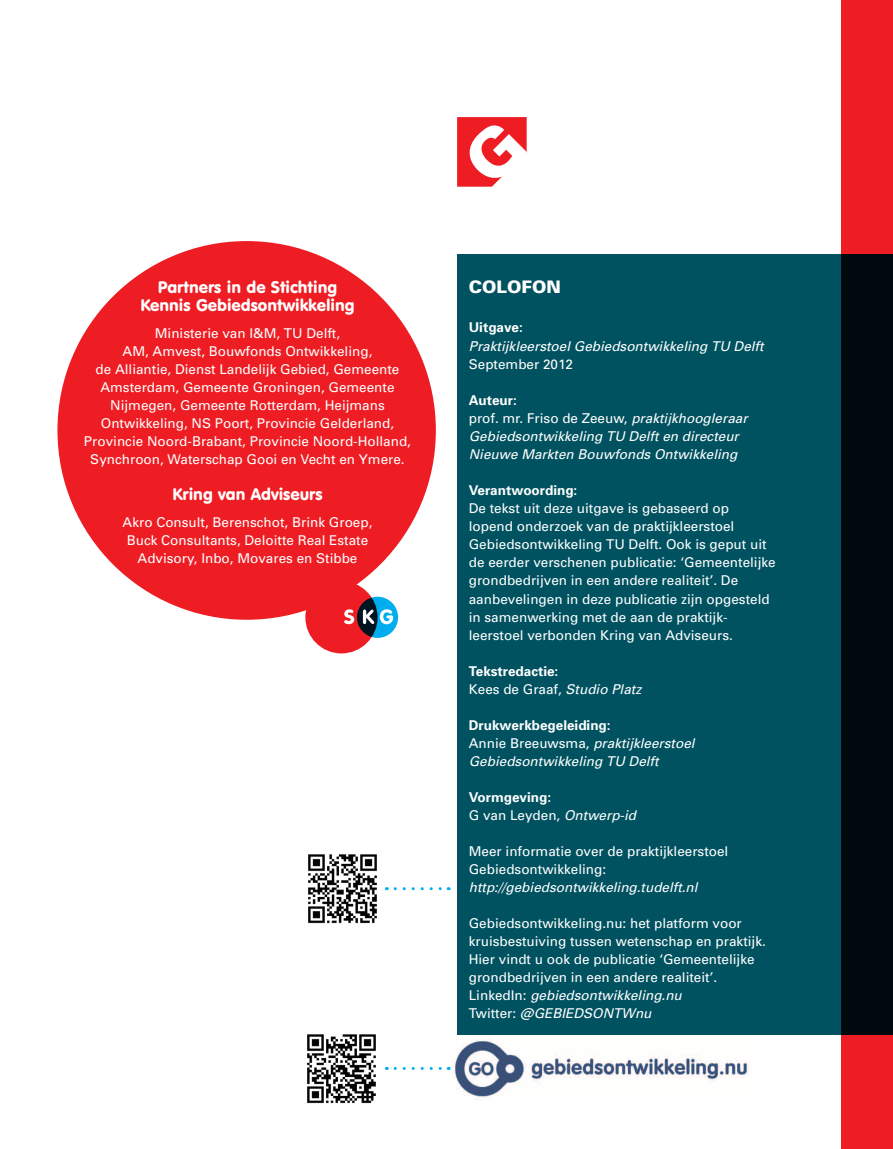
<style>
.page{position:relative;width:893px;height:1149px;background:#fff}
.page>*{position:absolute;margin:0;border:0;box-sizing:border-box;transform-origin:0 0}
._0_BROOD{font:900 17.25px "Univers";color:#fff}
.t1{font:16.5px "VAG Rounded BT";color:#fff}
._0_BROOD-2{font:13.5px/18px "Univers";color:#fff}
._0_BROOD-3{font:italic 13.5px/18px "Univers";color:#fff}
._0_BROOD-4{font:700 13.5px "Univers";color:#fff}
.s1{font-weight:700;font-style:normal}
.s2{font-style:normal}
.s3{font-style:italic}
</style>
<div class="page">
<div style="left:457px;top:254px;width:436px;height:780px;background:#005260"></div>
<svg style="left:842px;top:0;width:51px;height:1148px;background:#4c0f14"></svg>
<svg style="left:457px;top:117px;width:70px;height:70px"></svg>
<div style="left:305px;top:581px;width:73px;height:72px;background:#ee1d23;border-radius:50%"></div>
<svg style="left:357px;top:596px;width:41px;height:41px"></svg>
<svg style="left:344px;top:609px;width:49px;height:15px"></svg>
<div style="left:57px;top:241px;width:379px;height:378px;background:#ee1d23;border-radius:50%"></div>
<svg style="left:395px;top:887px;width:54px;height:2px"></svg>
<svg style="left:395px;top:1066px;width:54px;height:3px"></svg>
<img style="left:308px;top:1034px;width:68px;height:69px">
<img style="left:308px;top:854px;width:69px;height:69px">
<img style="left:453px;top:1038px;width:295px;height:60px">
<p class="t1" style="left:158px;top:276px;width:181px">Partners in de Stichting</p>
<p class="t1" style="left:140px;top:294px;width:216px">Kennis Gebiedsontwikkeling</p>
<p class="_0_BROOD-2" style="left:155px;top:324px;width:187px">Ministerie van I&amp;M, TU Delft,</p>
<p class="_0_BROOD-2" style="left:84px;top:342px;width:329px;text-align:center">AM, Amvest, Bouwfonds Ontwikkeling,<br>de Alliantie, Dienst Landelijk Gebied, Gemeente Amsterdam, Gemeente Groningen, Gemeente Nijmegen, Gemeente Rotterdam, Heijmans Ontwikkeling, NS Poort, Provincie Gelderland, Provincie Noord-Brabant, Provincie Noord-Holland, Synchroon, Waterschap Gooi en Vecht en Ymere.</p>
<p class="t1" style="left:172px;top:483px;width:152px">Kring van Adviseurs</p>
<p class="_0_BROOD-2" style="left:123px;top:513px;width:251px">Akro Consult, Berenschot, Brink Groep,</p>
<p class="_0_BROOD-2" style="left:127px;top:531px;width:243px">Buck Consultants, Deloitte Real Estate</p>
<p class="_0_BROOD-2" style="left:138px;top:549px;width:221px">Advisory, Inbo, Movares en Stibbe</p>
<p class="_0_BROOD" style="left:469px;top:276px;width:93px">COLOFON</p>
<p class="_0_BROOD-3" style="left:469px;top:317px;width:296px;line-height:19.5px"><span class="s1">Uitgave:<br></span>Praktijkleerstoel Gebiedsontwikkeling TU Delft</p>
<p class="_0_BROOD-2" style="left:469px;top:355px;width:106px">September 2012</p>
<p class="_0_BROOD-4" style="left:469px;top:392px;width:50px">Auteur:</p>
<p class="_0_BROOD-3" style="left:469px;top:409px;width:280px"><span class="s2">prof. mr. Friso de Zeeuw,</span> praktijkhoogleraar<br>Gebiedsontwikkeling TU Delft en directeur<br>Nieuwe Markten Bouwfonds Ontwikkeling</p>
<p class="_0_BROOD-4" style="left:469px;top:482px;width:110px">Verantwoording:</p>
<p class="_0_BROOD-2" style="left:469px;top:499px;width:308px">De tekst uit deze uitgave is gebaseerd op lopend onderzoek van de praktijkleerstoel Gebiedsontwikkeling TU Delft. Ook is geput uit de eerder verschenen publicatie: ‘Gemeentelijke grondbedrijven in een andere realiteit’. De aanbevelingen in deze publicatie zijn opgesteld in samenwerking met de aan de praktijk&shy;leerstoel verbonden Kring van Adviseurs.</p>
<p class="_0_BROOD-4" style="left:469px;top:662px;width:91px">Tekstredactie:</p>
<p class="_0_BROOD-2" style="left:469px;top:679px;width:174px">Kees de Graaf, <span class="s3">Studio Platz</span></p>
<p class="_0_BROOD-4" style="left:469px;top:716px;width:143px">Drukwerkbegeleiding:</p>
<p class="_0_BROOD-3" style="left:469px;top:733px;width:227px"><span class="s2">Annie Breeuwsma,</span> praktijkleerstoel<br>Gebiedsontwikkeling TU Delft</p>
<p class="_0_BROOD-4" style="left:469px;top:788px;width:84px">Vormgeving:</p>
<p class="_0_BROOD-2" style="left:469px;top:805px;width:169px">G van Leyden, <span class="s3">Ontwerp-id</span></p>
<p class="_0_BROOD-2" style="left:469px;top:841px;width:261px">Meer informatie over de praktijkleerstoel<br>Gebiedsontwikkeling:</p>
<p class="_0_BROOD-3" style="left:469px;top:877px;width:230px">http://gebiedsontwikkeling.tudelft.nl</p>
<p class="_0_BROOD-2" style="left:469px;top:913px;width:299px">Gebiedsontwikkeling.nu: het platform voor kruisbestuiving tussen wetenschap en praktijk.<br>Hier vindt u ook de publicatie ‘Gemeentelijke grondbedrijven in een andere realiteit’.</p>
<p class="_0_BROOD-3" style="left:469px;top:985px;width:215px"><span class="s2">LinkedIn:</span> gebiedsontwikkeling.nu</p>
<p class="_0_BROOD-3" style="left:469px;top:1003px;width:184px"><span class="s2">Twitter:</span> @GEBIEDSONTWnu</p>
</div>
